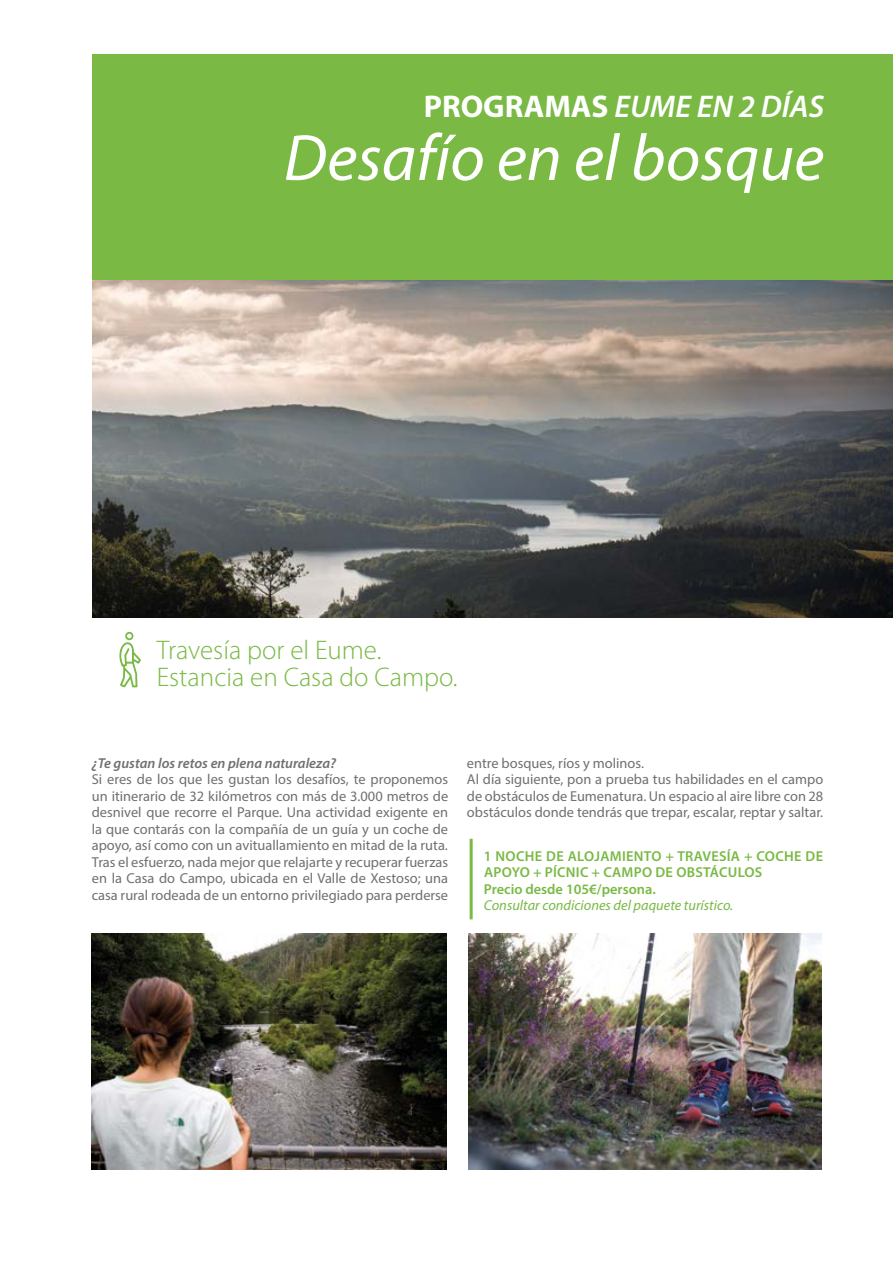
<style>
.page{position:relative;width:893px;height:1263px;background:#fff}
.page>*{position:absolute;margin:0;border:0;box-sizing:border-box;transform-origin:0 0}
.t1{font:italic 66px "Myriad Pro";color:#fff}
.t2{font:italic 600 31.5px "Myriad Pro";color:#fff}
.t3{font:300 27px "Myriad Pro";color:#79b944}
.t4{font:14.4px/16.5px "Myriad Pro";color:#716f6f;text-align:justify}
.t5{font:600 14.4px/16.5px "Myriad Pro";letter-spacing:.02em;color:#79b944}
.t6{font:italic 14.4px "Myriad Pro";color:#79b944}
.t7{font:italic 600 14.4px "Myriad Pro";color:#716f6f}
.t8{font:600 14.4px "Myriad Pro";color:#79b944}
.s1{font-weight:700;font-style:normal}
</style>
<div class="page">
<div style="left:93px;top:54px;width:800px;height:227px;background:#79b944"></div>
<img style="left:93px;top:281px;width:800px;height:336px">
<img style="left:468px;top:933px;width:354px;height:237px">
<img style="left:92px;top:933px;width:354px;height:237px">
<svg style="left:119px;top:632px;width:22px;height:55px"></svg>
<hr style="left:470px;top:839px;width:3px;height:80px;background:#79b944">
<p class="t2" style="left:424px;top:86px;width:402px"><span class="s1">PROGRAMAS</span> EUME EN 2 DÍAS</p>
<p class="t1" style="left:284px;top:117px;width:542px">Desafío en el bosque</p>
<p class="t3" style="left:157px;top:636px;width:226px">Travesía por el Eume.</p>
<p class="t3" style="left:157px;top:663px;width:302px">Estancia en Casa do Campo.</p>
<p class="t7" style="left:92px;top:754px;width:246px">¿Te gustan los retos en plena naturaleza?</p>
<p class="t4" style="left:92px;top:771px;width:358px">Si eres de los que les gustan los desafíos, te proponemos un itinerario de 32 kilómetros con más de 3.000 metros de desnivel que recorre el Parque. Una actividad exigente en la que contarás con la compañía de un guía y un coche de apoyo, así como con un avituallamiento en mitad de la ruta.</p>
<p class="t4" style="left:92px;top:853px;width:358px">Tras el esfuerzo, nada mejor que relajarte y recuperar fuerzas en la Casa do Campo, ubicada en el Valle de Xestoso; una casa rural rodeada de un entorno privilegiado para perderse</p>
<p class="t4" style="left:467px;top:754px;width:179px">entre bosques, ríos y molinos.</p>
<p class="t4" style="left:467px;top:771px;width:358px">Al día siguiente, pon a prueba tus habilidades en el campo de obstáculos de Eumenatura. Un espacio al aire libre con 28 obstáculos donde tendrás que trepar, escalar, reptar y saltar.</p>
<p class="t5" style="left:484px;top:847px;width:341px">1 NOCHE DE ALOJAMIENTO + TRAVESÍA + COCHE DE<br>APOYO + PÍCNIC + CAMPO DE OBSTÁCULOS</p>
<p class="t8" style="left:484px;top:880px;width:173px">Precio desde 105€/persona.</p>
<p class="t6" style="left:484px;top:896px;width:251px">Consultar condiciones del paquete turístico.</p>
</div>
